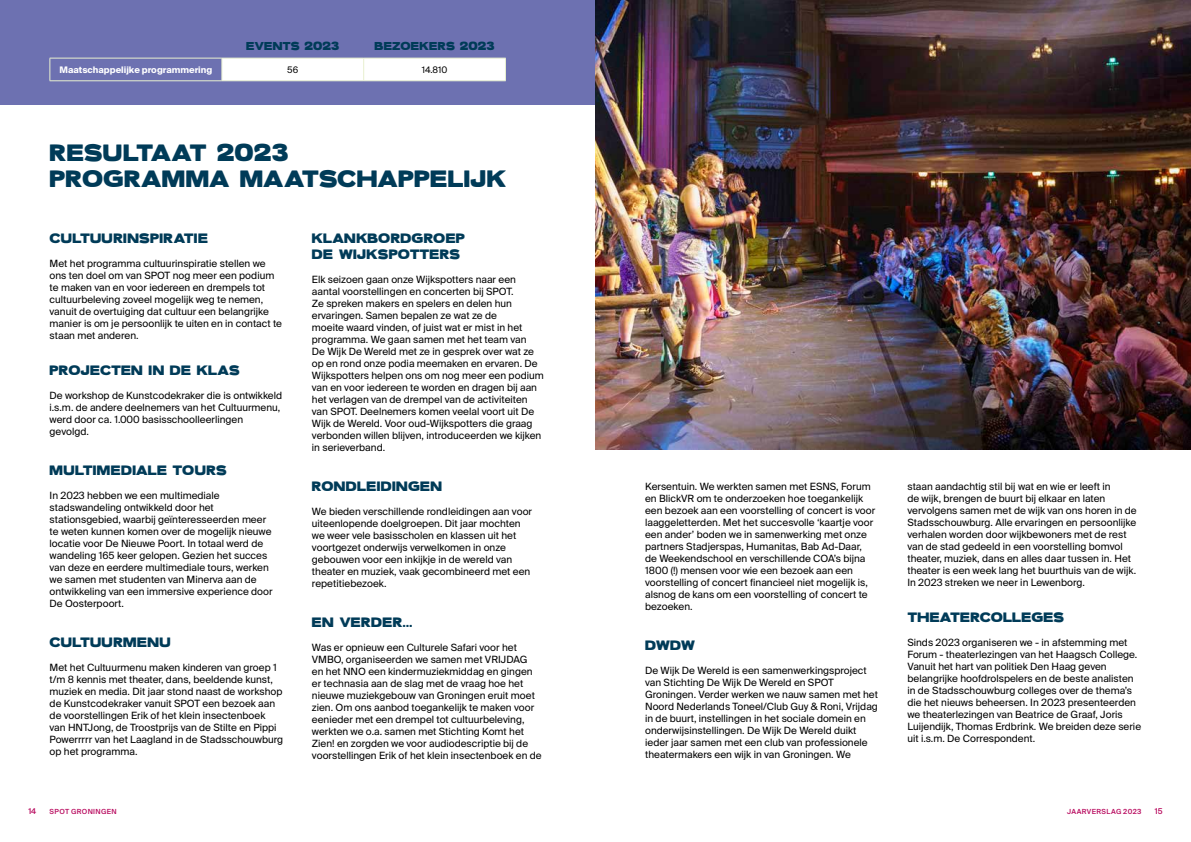
<style>
.page{position:relative;width:1191px;height:842px;background:#fff}
.page>*{position:absolute;margin:0;border:0;box-sizing:border-box;transform-origin:0 0}
.t1{font:33px/26px "Eighties";letter-spacing:-.005em;color:#003b58}
.t2{font:19px/16.1px "Eighties";letter-spacing:.005em;color:#003b58}
.t3{font:19px "Eighties";letter-spacing:.025em;color:#003b58}
.t4{font:16px "Eighties";letter-spacing:.005em;color:#003b58}
.t5{font:10px/12px "Suisse Intl";color:#000}
.t6{font:700 9px "Suisse Intl";color:#fff}
.t7{font:9px "Suisse Intl";color:#000}
.t8{font:500 8px "Suisse Intl";color:#b8095e}
.t9{font:500 7px "Suisse Intl";letter-spacing:.05em;color:#b8095e}
</style>
<div class="page">
<div style="left:0;top:0;width:595px;height:105px;background:#6d71b1"></div>
<hr style="left:50px;top:58px;width:172px;height:1px;background:#e8f0d0">
<svg style="left:50px;top:58px;width:1px;height:23px"></svg>
<svg style="left:222px;top:58px;width:284px;height:23px;background:#fcfdfb"></svg>
<hr style="left:50px;top:81px;width:172px;height:1px;background:#e8f0d0">
<hr style="left:222px;top:81px;width:142px;height:1px;background:#e8f0d0">
<hr style="left:364px;top:81px;width:142px;height:1px;background:#e8f0d0">
<img style="left:595px;top:0;width:596px;height:449px">
<h3 class="t4" style="left:246px;top:39px;width:95px">EVENTS 2023</h3>
<h3 class="t4" style="left:374px;top:39px;width:122px">BEZOEKERS 2023</h3>
<p class="t6" style="left:59px;top:65px;width:154px">Maatschappelijke programmering</p>
<p class="t7" style="left:287px;top:65px;width:12px">56</p>
<p class="t7" style="left:422px;top:65px;width:27px">14.810</p>
<h1 class="t1" style="left:50px;top:140px;width:458px">RESULTAAT 2023<br>PROGRAMMA MAATSCHAPPELIJK</h1>
<h2 class="t2" style="left:50px;top:230px;width:160px">CULTUURINSPIRATIE</h2>
<p class="t5" style="left:50px;top:257px;width:234px">Met het programma cultuurinspiratie stellen we ons ten doel om van SPOT nog meer een podium te maken van en voor iedereen en drempels tot cultuurbeleving zoveel mogelijk weg te nemen, vanuit de overtuiging dat cultuur een belangrijke manier is om je persoonlijk te uiten en in contact te staan met anderen.</p>
<h2 class="t2" style="left:50px;top:362px;width:192px">PROJECTEN IN DE KLAS</h2>
<p class="t5" style="left:50px;top:389px;width:234px">De workshop de Kunstcodekraker die is ontwikkeld i.s.m. de andere deelnemers van het Cultuurmenu, werd door ca. 1.000 basisschoolleerlingen gevolgd.</p>
<h2 class="t2" style="left:50px;top:462px;width:179px">MULTIMEDIALE TOURS</h2>
<p class="t5" style="left:50px;top:489px;width:225px">In 2023 hebben we een multimediale stadswandeling ontwikkeld door het stationsgebied, waarbij geïnteresseerden meer te weten kunnen komen over de mogelijk nieuwe locatie voor De Nieuwe Poort. In totaal werd de wandeling 165 keer gelopen. Gezien het succes van deze en eerdere multimediale tours, werken we samen met studenten van Minerva aan de ontwikkeling van een immersive experience door De Oosterpoort.</p>
<h2 class="t3" style="left:50px;top:633px;width:123px">CULTUURMENU</h2>
<p class="t5" style="left:50px;top:661px;width:235px">Met het Cultuurmenu maken kinderen van groep 1 t/m 8 kennis met theater, dans, beeldende kunst, muziek en media. Dit jaar stond naast de workshop de Kunstcodekraker vanuit SPOT een bezoek aan de voorstellingen Erik of het klein insectenboek van HNTJong, de Troostprijs van de Stilte en Pippi Powerrrrr van het Laagland in de Stadsschouwburg op het programma.</p>
<h2 class="t2" style="left:312px;top:230px;width:155px">KLANKBORDGROEP<br>DE WIJKSPOTTERS</h2>
<p class="t5" style="left:312px;top:273px;width:233px">Elk seizoen gaan onze Wijkspotters naar een aantal voorstellingen en concerten bij SPOT.<br>Ze spreken makers en spelers en delen hun ervaringen. Samen bepalen ze wat ze de<br>moeite waard vinden, of juist wat er mist in het programma. We gaan samen met het team van<br>De Wijk De Wereld met ze in gesprek over wat ze op en rond onze podia meemaken en ervaren. De Wijkspotters helpen ons om nog meer een podium van en voor iedereen te worden en dragen bij aan het verlagen van de drempel van de activiteiten van SPOT. Deelnemers komen veelal voort uit De Wijk de Wereld. Voor oud-Wijkspotters die graag verbonden willen blijven, introduceerden we kijken in serieverband.</p>
<h2 class="t2" style="left:312px;top:478px;width:132px">RONDLEIDINGEN</h2>
<p class="t5" style="left:312px;top:505px;width:222px">We bieden verschillende rondleidingen aan voor uiteenlopende doelgroepen. Dit jaar mochten we weer vele basisscholen en klassen uit het voortgezet onderwijs verwelkomen in onze gebouwen voor een inkijkje in de wereld van theater en muziek, vaak gecombineerd met een repetitiebezoek.</p>
<h2 class="t2" style="left:312px;top:614px;width:102px">EN VERDER…</h2>
<p class="t5" style="left:312px;top:642px;width:231px">Was er opnieuw een Culturele Safari voor het VMBO, organiseerden we samen met VRIJDAG<br>en het NNO een kindermuziekmiddag en gingen er technasia aan de slag met de vraag hoe het nieuwe muziekgebouw van Groningen eruit moet zien. Om ons aanbod toegankelijk te maken voor eenieder met een drempel tot cultuurbeleving, werkten we o.a. samen met Stichting Komt het Zien! en zorgden we voor audiodescriptie bij de voorstellingen Erik of het klein insectenboek en de</p>
<p class="t5" style="left:645px;top:480px;width:232px">Kersentuin. We werkten samen met ESNS, Forum en BlickVR om te onderzoeken hoe toegankelijk een bezoek aan een voorstelling of concert is voor laaggeletterden. Met het succesvolle ‘kaartje voor een ander’ boden we in samenwerking met onze partners Stadjerspas, Humanitas, Bab Ad-Daar, de Weekendschool en verschillende COA’s bijna 1800 (!) mensen voor wie een bezoek aan een voorstelling of concert financieel niet mogelijk is, alsnog de kans om een voorstelling of concert te bezoeken.</p>
<h2 class="t2" style="left:645px;top:637px;width:52px">DWDW</h2>
<p class="t5" style="left:645px;top:664px;width:234px">De Wijk De Wereld is een samenwerkingsproject van Stichting De Wijk De Wereld en SPOT Groningen. Verder werken we nauw samen met het Noord Nederlands Toneel/Club Guy &amp; Roni, Vrijdag in de buurt, instellingen in het sociale domein en onderwijsinstellingen. De Wijk De Wereld duikt ieder jaar samen met een club van professionele theatermakers een wijk in van Groningen. We</p>
<p class="t5" style="left:907px;top:480px;width:231px">staan aandachtig stil bij wat en wie er leeft in<br>de wijk, brengen de buurt bij elkaar en laten vervolgens samen met de wijk van ons horen in de Stadsschouwburg. Alle ervaringen en persoonlijke verhalen worden door wijkbewoners met de rest van de stad gedeeld in een voorstelling bomvol theater, muziek, dans en alles daar tussen in. Het theater is een week lang het buurthuis van de wijk.<br>In 2023 streken we neer in Lewenborg.</p>
<h2 class="t2" style="left:907px;top:609px;width:158px">THEATERCOLLEGES</h2>
<p class="t5" style="left:907px;top:636px;width:235px">Sinds 2023 organiseren we - in afstemming met Forum - theaterlezingen van het Haagsch College.<br>Vanuit het hart van politiek Den Haag geven belangrijke hoofdrolspelers en de beste analisten in de Stadsschouwburg colleges over de thema’s die het nieuws beheersen. In 2023 presenteerden we theaterlezingen van Beatrice de Graaf, Joris Luijendijk, Thomas Erdbrink. We breiden deze serie uit i.s.m. De Correspondent.</p>
<p class="t8" style="left:28px;top:807px;width:9px">14</p>
<p class="t9" style="left:50px;top:807px;width:69px">SPOT GRONINGEN</p>
<p class="t9" style="left:1067px;top:807px;width:76px">JAARVERSLAG 2023</p>
<p class="t8" style="left:1155px;top:807px;width:9px">15</p>
</div>
